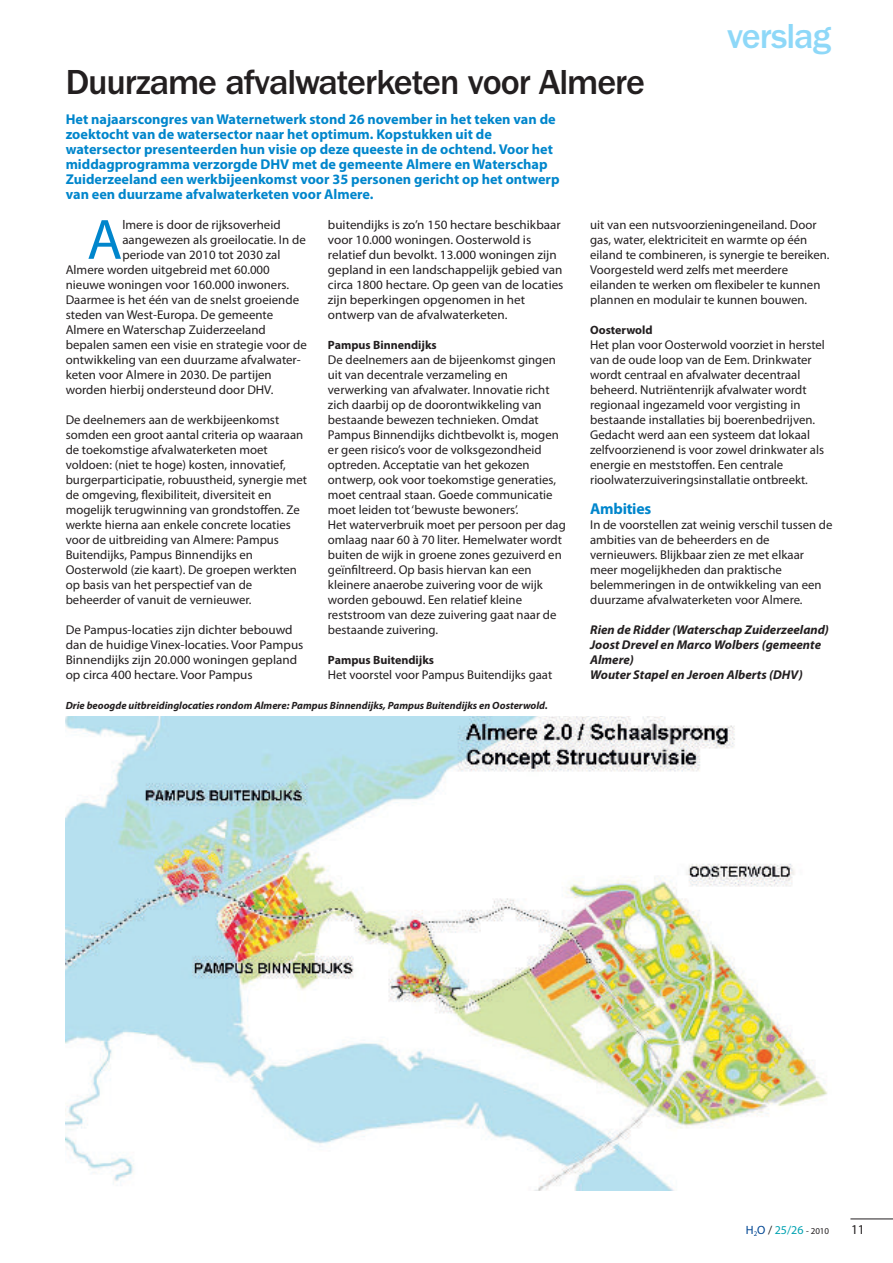
<style>
.page{position:relative;width:893px;height:1263px;background:#fff}
.page>*{position:absolute;margin:0;border:0;box-sizing:border-box;transform-origin:0 0}
.t1{font:57.3px "Myriad Pro";color:#0086cc}
.t2{font:500 36px "ITC Franklin Gothic Std";letter-spacing:-.03em;color:#231f20}
.t3{font:500 36px "ITC Franklin Gothic Std";letter-spacing:-.03em;color:#8ed8f8}
.t4{font:700 15.75px "Myriad Pro";letter-spacing:-.015em;color:#0086cc}
.t5{font:700 14.25px/15px "Myriad Pro";color:#0086cc}
.t6{font:13.5px "Myriad Pro";color:#231f20}
.t7{font:12.75px/15px "Myriad Pro";color:#231f20}
.t8{font:italic 700 12.75px/15px "Myriad Pro";color:#231f20}
.t9{font:700 12px "Myriad Pro";color:#231f20}
.t10{font:12px "Myriad Pro";color:#00a2b1}
.t11{font:italic 700 10.5px "Myriad Pro";color:#231f20}
.s1{color:#004693}
.s2{color:#231f20}
.s3{font-size:9px;color:#231f20}
</style>
<div class="page">
<hr style="left:850px;top:1219px;width:43px;height:1px;background:#231f20">
<img style="left:66px;top:716px;width:762px;height:475px">
<h2 class="t3" style="left:727px;top:22px;width:106px">verslag</h2>
<h2 class="t2" style="left:66px;top:68px;width:581px">Duurzame afvalwaterketen voor Almere</h2>
<p class="t5" style="left:66px;top:113px;width:495px">Het najaarscongres van Waternetwerk stond 26 november in het teken van de zoektocht van de watersector naar het optimum. Kopstukken uit de watersector presenteerden hun visie op deze queeste in de ochtend. Voor het middagprogramma verzorgde DHV met de gemeente Almere en Waterschap Zuiderzeeland een werkbijeenkomst voor 35 personen gericht op het ontwerp van een duurzame afvalwaterketen voor Almere.</p>
<h1 class="t1" style="left:87px;top:218px;width:37px">A</h1>
<p class="t7" style="left:122px;top:218px;width:160px">lmere is door de rijksoverheid</p>
<p class="t7" style="left:328px;top:218px;width:237px">buitendijks is zo’n 150 hectare beschikbaar voor 10.000 woningen. Oosterwold is relatief dun bevolkt. 13.000 woningen zijn gepland in een landschappelijk gebied van circa 1800 hectare. Op geen van de locaties zijn beperkingen opgenomen in het ontwerp van de afvalwaterketen.</p>
<p class="t9" style="left:328px;top:340px;width:110px">Pampus Binnendijks</p>
<p class="t7" style="left:328px;top:353px;width:239px">De deelnemers aan de bijeenkomst gingen uit van decentrale verzameling en verwerking van afvalwater. Innovatie richt zich daarbij op de doorontwikkeling van bestaande bewezen technieken. Omdat Pampus Binnendijks dichtbevolkt is, mogen er geen risico’s voor de volksgezondheid optreden. Acceptatie van het gekozen ontwerp, ook voor toekomstige generaties, moet centraal staan. Goede communicatie moet leiden tot ‘bewuste bewoners’.<br>Het waterverbruik moet per persoon per dag omlaag naar 60 à 70 liter. Hemelwater wordt buiten de wijk in groene zones gezuiverd en geïnfiltreerd. Op basis hiervan kan een kleinere anaerobe zuivering voor de wijk worden gebouwd. Een relatief kleine reststroom van deze zuivering gaat naar de bestaande zuivering.</p>
<p class="t9" style="left:328px;top:655px;width:108px">Pampus Buitendijks</p>
<p class="t7" style="left:328px;top:668px;width:226px">Het voorstel voor Pampus Buitendijks gaat</p>
<p class="t7" style="left:590px;top:218px;width:241px">uit van een nutsvoorzieningeneiland. Door gas, water, elektriciteit en warmte op één eiland te combineren, is synergie te bereiken.<br>Voorgesteld werd zelfs met meerdere eilanden te werken om flexibeler te kunnen plannen en modulair te kunnen bouwen.</p>
<p class="t9" style="left:590px;top:325px;width:64px">Oosterwold</p>
<p class="t7" style="left:590px;top:338px;width:236px">Het plan voor Oosterwold voorziet in herstel van de oude loop van de Eem. Drinkwater wordt centraal en afvalwater decentraal beheerd. Nutriëntenrijk afvalwater wordt regionaal ingezameld voor vergisting in bestaande installaties bij boerenbedrijven.<br>Gedacht werd aan een systeem dat lokaal zelfvoorzienend is voor zowel drinkwater als energie en meststoffen. Een centrale rioolwaterzuiveringsinstallatie ontbreekt.</p>
<p class="t4" style="left:590px;top:503px;width:63px">Ambities</p>
<p class="t7" style="left:590px;top:518px;width:244px">In de voorstellen zat weinig verschil tussen de ambities van de beheerders en de vernieuwers. Blijkbaar zien ze met elkaar meer mogelijkheden dan praktische belemmeringen in de ontwikkeling van een duurzame afvalwaterketen voor Almere.</p>
<p class="t8" style="left:590px;top:623px;width:240px">Rien de Ridder (Waterschap Zuiderzeeland)<br>Joost Drevel en Marco Wolbers (gemeente<br>Almere)<br>Wouter Stapel en Jeroen Alberts (DHV)</p>
<p class="t7" style="left:122px;top:233px;width:185px">aangewezen als groeilocatie. In de</p>
<p class="t7" style="left:122px;top:248px;width:160px">periode van 2010 tot 2030 zal</p>
<p class="t7" style="left:66px;top:263px;width:206px">Almere worden uitgebreid met 60.000</p>
<p class="t7" style="left:66px;top:278px;width:225px">nieuwe woningen voor 160.000 inwoners.</p>
<p class="t7" style="left:66px;top:293px;width:235px">Daarmee is het één van de snelst groeiende</p>
<p class="t7" style="left:66px;top:308px;width:209px">steden van West-Europa. De gemeente</p>
<p class="t7" style="left:66px;top:323px;width:202px">Almere en Waterschap Zuiderzeeland</p>
<p class="t7" style="left:66px;top:338px;width:243px">bepalen samen een visie en strategie voor de</p>
<p class="t7" style="left:66px;top:353px;width:237px">ontwikkeling van een duurzame afvalwater-</p>
<p class="t7" style="left:66px;top:368px;width:208px">keten voor Almere in 2030. De partijen</p>
<p class="t7" style="left:66px;top:383px;width:209px">worden hierbij ondersteund door DHV.</p>
<p class="t7" style="left:66px;top:413px;width:243px">De deelnemers aan de werkbijeenkomst somden een groot aantal criteria op waaraan de toekomstige afvalwaterketen moet voldoen: (niet te hoge) kosten, innovatief, burgerparticipatie, robuustheid, synergie met de omgeving, flexibiliteit, diversiteit en mogelijk terugwinning van grondstoffen. Ze werkte hierna aan enkele concrete locaties voor de uitbreiding van Almere: Pampus Buitendijks, Pampus Binnendijks en Oosterwold (zie kaart). De groepen werkten op basis van het perspectief van de beheerder of vanuit de vernieuwer.</p>
<p class="t7" style="left:66px;top:623px;width:239px">De Pampus-locaties zijn dichter bebouwd dan de huidige Vinex-locaties. Voor Pampus Binnendijks zijn 20.000 woningen gepland op circa 400 hectare. Voor Pampus</p>
<p class="t11" style="left:66px;top:701px;width:484px">Drie beoogde uitbreidinglocaties rondom Almere: Pampus Binnendijks, Pampus Buitendijks en Oosterwold.</p>
<p class="t10" style="left:746px;top:1225px;width:85px"><span class="s1">H</span><sub>2</sub><span class="s1">O</span> <span class="s2">/</span> 25/26 <span class="s3">- 2010</span></p>
<p class="t6" style="left:851px;top:1224px;width:15px">11</p>
</div>
